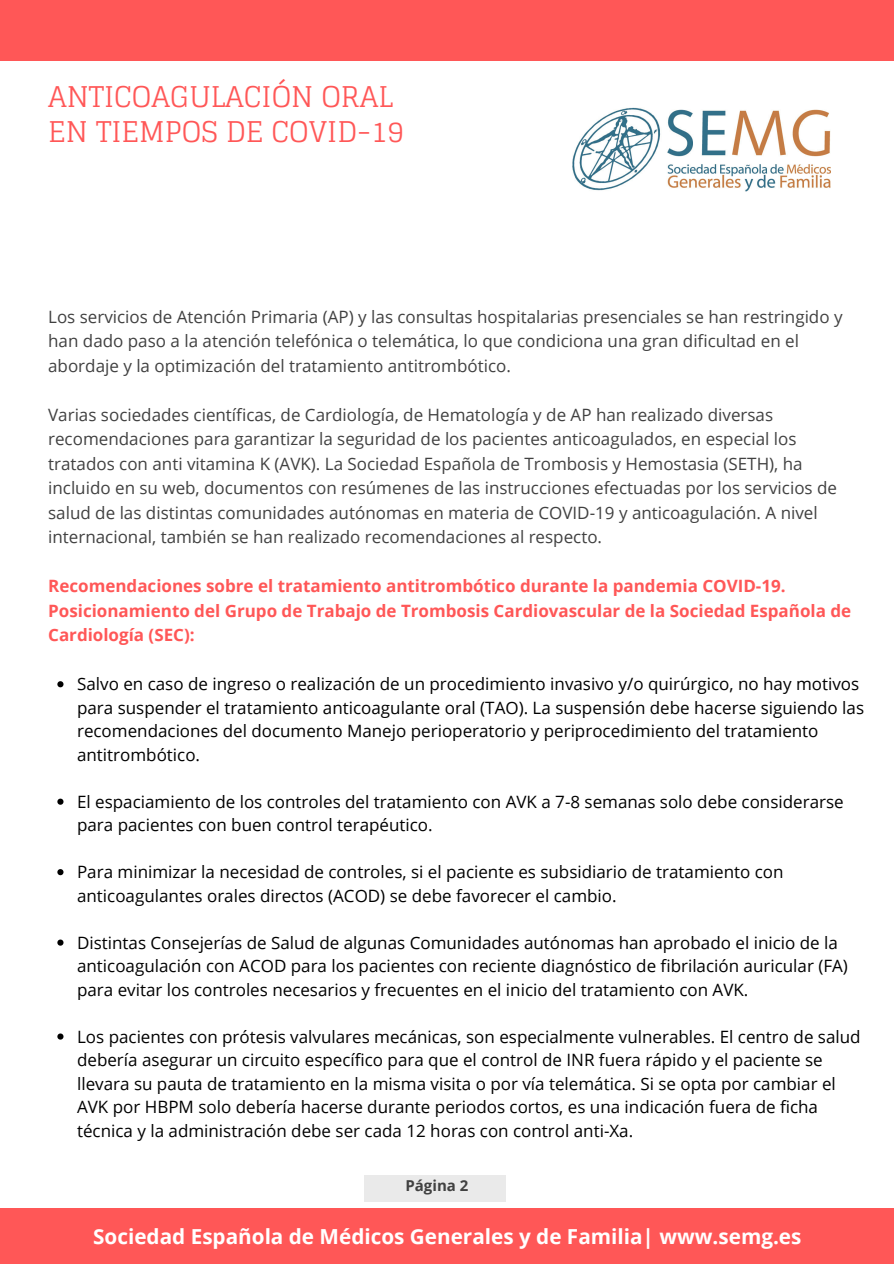
<style>
.page{position:relative;width:894px;height:1264px;background:#fff}
.page>*{position:absolute;margin:0;border:0;box-sizing:border-box;transform-origin:0 0}
.t1{font:28.5px/34.7px "Glegoo";color:#ff5757}
.t2{font:700 20.7px "Open Sans";color:#fff}
.t3{font:16.95px/23.5px "Open Sans";color:#000}
.t4{font:16.95px/24.5px "Open Sans";color:#414141}
.t5{font:700 16.95px/24.5px "Open Sans";color:#ff5757}
.t6{font:700 15px "Open Sans";color:#414141}
</style>
<div class="page">
<div style="left:0;top:0;width:893px;height:1263px;background:#ff5757"></div>
<div style="left:0;top:61px;width:893px;height:1147px;background:#fff"></div>
<svg style="left:57px;top:681px;width:6px;height:6px"></svg>
<svg style="left:57px;top:798px;width:6px;height:6px"></svg>
<svg style="left:57px;top:869px;width:6px;height:6px"></svg>
<svg style="left:57px;top:939px;width:6px;height:6px"></svg>
<svg style="left:57px;top:1033px;width:6px;height:6px"></svg>
<img style="left:572px;top:108px;width:258px;height:83px">
<div style="left:365px;top:1175px;width:140px;height:25px;background:#eaeaea"></div>
<h1 class="t1" style="left:48px;top:80px;width:357px">ANTICOAGULACIÓN ORAL<br>EN TIEMPOS DE COVID-19</h1>
<p class="t4" style="left:48px;top:304px;width:795px">Los servicios de Atención Primaria (AP) y las consultas hospitalarias presenciales se han restringido y han dado paso a la atención telefónica o telemática, lo que condiciona una gran dificultad en el abordaje y la optimización del tratamiento antitrombótico.</p>
<p class="t4" style="left:48px;top:402px;width:790px">Varias sociedades científicas, de Cardiología, de Hematología y de AP han realizado diversas recomendaciones para garantizar la seguridad de los pacientes anticoagulados, en especial los tratados con anti vitamina K (AVK). La Sociedad Española de Trombosis y Hemostasia (SETH), ha incluido en su web, documentos con resúmenes de las instrucciones efectuadas por los servicios de salud de las distintas comunidades autónomas en materia de COVID-19 y anticoagulación. A nivel internacional, también se han realizado recomendaciones al respecto.</p>
<p class="t5" style="left:48px;top:573px;width:804px">Recomendaciones sobre el tratamiento antitrombótico durante la pandemia COVID-19.<br>Posicionamiento del Grupo de Trabajo de Trombosis Cardiovascular de la Sociedad Española de<br>Cardiología (SEC):</p>
<p class="t3" style="left:77px;top:672px;width:788px">Salvo en caso de ingreso o realización de un procedimiento invasivo y/o quirúrgico, no hay motivos para suspender el tratamiento anticoagulante oral (TAO). La suspensión debe hacerse siguiendo las recomendaciones del documento Manejo perioperatorio y periprocedimiento del tratamiento antitrombótico.</p>
<p class="t3" style="left:77px;top:789px;width:768px">El espaciamiento de los controles del tratamiento con AVK a 7-8 semanas solo debe considerarse para pacientes con buen control terapéutico.</p>
<p class="t3" style="left:77px;top:859px;width:707px">Para minimizar la necesidad de controles, si el paciente es subsidiario de tratamiento con anticoagulantes orales directos (ACOD) se debe favorecer el cambio.</p>
<p class="t3" style="left:77px;top:930px;width:772px">Distintas Consejerías de Salud de algunas Comunidades autónomas han aprobado el inicio de la anticoagulación con ACOD para los pacientes con reciente diagnóstico de fibrilación auricular (FA) para evitar los controles necesarios y frecuentes en el inicio del tratamiento con AVK.</p>
<p class="t3" style="left:77px;top:1024px;width:784px">Los pacientes con prótesis valvulares mecánicas, son especialmente vulnerables. El centro de salud debería asegurar un circuito específico para que el control de INR fuera rápido y el paciente se llevara su pauta de tratamiento en la misma visita o por vía telemática. Si se opta por cambiar el AVK por HBPM solo debería hacerse durante periodos cortos, es una indicación fuera de ficha técnica y la administración debe ser cada 12 horas con control anti-Xa.</p>
<p class="t6" style="left:405px;top:1174px;width:64px">Página 2</p>
<p class="t2" style="left:93px;top:1221px;width:709px">Sociedad Española de Médicos Generales y de Familia| www.semg.es</p>
</div>
